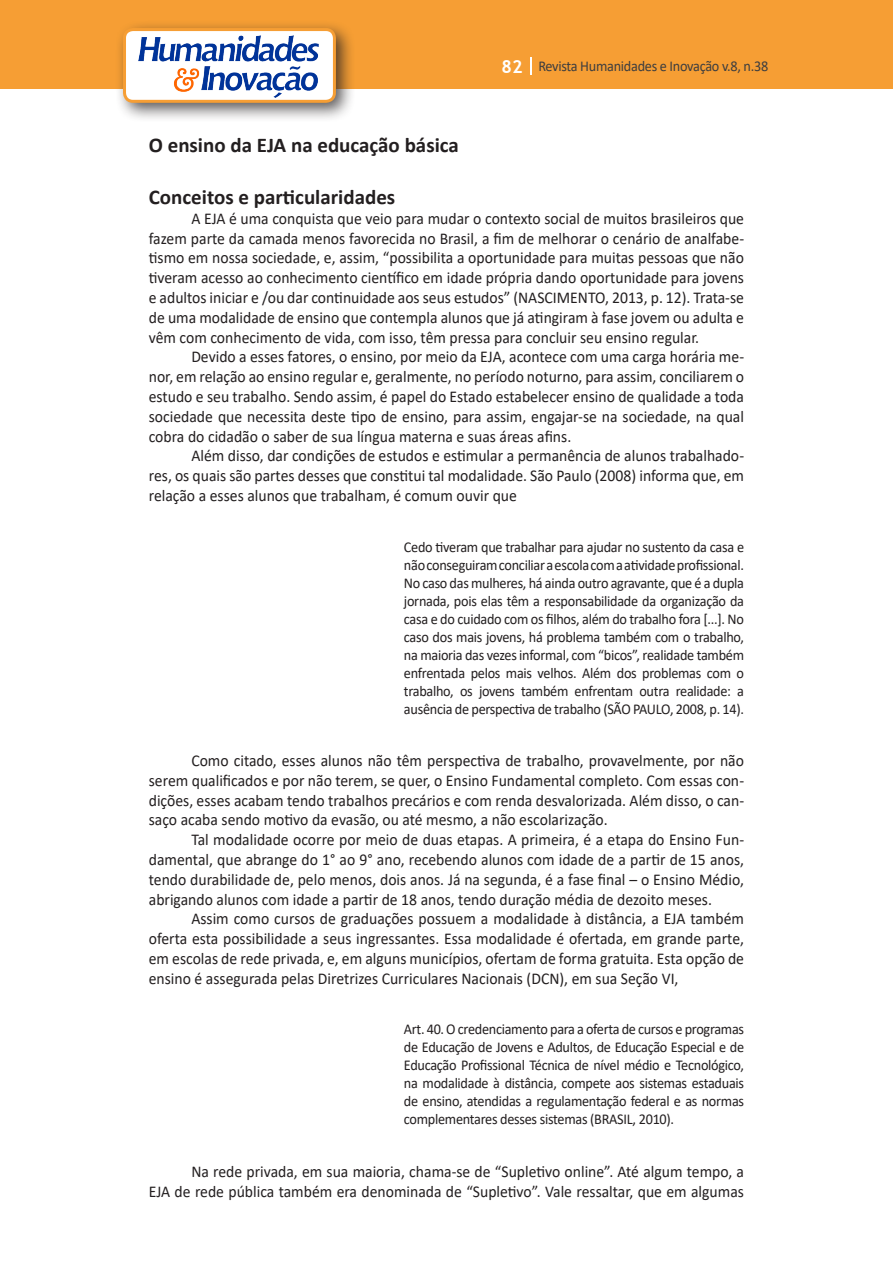
<style>
.page{position:relative;width:893px;height:1263px;background:#fff}
.page>*{position:absolute;margin:0;border:0;box-sizing:border-box;transform-origin:0 0}
.Titulo_2{font:700 21px "Calibri";color:#231f20}
.Texto{font:16.5px/19.8px "Calibri";color:#231f20;text-align:justify;scale:.95 1}
.citacao{font:15px/18px "Calibri";letter-spacing:-.02em;color:#231f20;text-align:justify;scale:.95 1}
.t1{font:15px "Calibri";letter-spacing:-.02em;color:#3e3e3f;scale:.95 1}
.s1{font-family:"Trebuchet MS";font-weight:700;font-size:18px;color:#fff}
</style>
<div class="page">
<div style="left:0;top:0;width:893px;height:88px;background:#f69e34"></div>
<svg style="left:530px;top:57px;width:2px;height:18px"></svg>
<div style="left:115px;top:20px;width:241px;height:103px;background:#231f20;opacity:.75"></div>
<div style="left:125px;top:30px;width:209px;height:71px;background:#fff;border-radius:9px"></div>
<img style="left:138px;top:35px;width:181px;height:62px">
<div style="left:123px;top:28px;width:213px;height:75px;border:3px solid #f69e34;border-radius:9px"></div>
<p class="t1" style="left:501px;top:56px;width:282px"><span class="s1">82</span> Revista Humanidades e Inovação v.8, n.38</p>
<p class="Titulo_2" style="left:149px;top:130px;width:312px">O ensino da EJA na educação básica</p>
<p class="Titulo_2" style="left:149px;top:182px;width:248px">Conceitos e particularidades</p>
<p class="Texto" style="left:149px;top:208px;width:628px;text-indent:43px">A EJA é uma conquista que veio para mudar o contexto social de muitos brasileiros que fazem parte da camada menos favorecida no Brasil, a fim de melhorar o cenário de analfabe&shy;tismo em nossa sociedade, e, assim, “possibilita a oportunidade para muitas pessoas que não tiveram acesso ao conhecimento científico em idade própria dando oportunidade para jovens e adultos iniciar e /ou dar continuidade aos seus estudos” (NASCIMENTO, 2013, p. 12). Trata-se de uma modalidade de ensino que contempla alunos que já atingiram à fase jovem ou adulta e vêm com conhecimento de vida, com isso, têm pressa para concluir seu ensino regular.</p>
<p class="Texto" style="left:149px;top:347px;width:628px;text-indent:43px">Devido a esses fatores, o ensino, por meio da EJA, acontece com uma carga horária me&shy;nor, em relação ao ensino regular e, geralmente, no período noturno, para assim, conciliarem o estudo e seu trabalho. Sendo assim, é papel do Estado estabelecer ensino de qualidade a toda sociedade que necessita deste tipo de ensino, para assim, engajar-se na sociedade, na qual cobra do cidadão o saber de sua língua materna e suas áreas afins.</p>
<p class="Texto" style="left:149px;top:446px;width:628px;text-indent:43px">Além disso, dar condições de estudos e estimular a permanência de alunos trabalhado&shy;res, os quais são partes desses que constitui tal modalidade. São Paulo (2008) informa que, em relação a esses alunos que trabalham, é comum ouvir que</p>
<p class="citacao" style="left:404px;top:537px;width:360px">Cedo tiveram que trabalhar para ajudar no sustento da casa e não conseguiram conciliar a escola com a atividade profissional.<br>No caso das mulheres, há ainda outro agravante, que é a dupla jornada, pois elas têm a responsabilidade da organização da casa e do cuidado com os filhos, além do trabalho fora [...]. No caso dos mais jovens, há problema também com o trabalho, na maioria das vezes informal, com “bicos”, realidade também enfrentada pelos mais velhos. Além dos problemas com o trabalho, os jovens também enfrentam outra realidade: a ausência de perspectiva de trabalho (SÃO PAULO, 2008, p. 14).</p>
<p class="Texto" style="left:149px;top:750px;width:628px;text-indent:43px">Como citado, esses alunos não têm perspectiva de trabalho, provavelmente, por não serem qualificados e por não terem, se quer, o Ensino Fundamental completo. Com essas con&shy;dições, esses acabam tendo trabalhos precários e com renda desvalorizada. Além disso, o can&shy;saço acaba sendo motivo da evasão, ou até mesmo, a não escolarização.</p>
<p class="Texto" style="left:149px;top:829px;width:628px;text-indent:43px">Tal modalidade ocorre por meio de duas etapas. A primeira, é a etapa do Ensino Fun&shy;damental, que abrange do 1° ao 9° ano, recebendo alunos com idade de a partir de 15 anos, tendo durabilidade de, pelo menos, dois anos. Já na segunda, é a fase final – o Ensino Médio, abrigando alunos com idade a partir de 18 anos, tendo duração média de dezoito meses.</p>
<p class="Texto" style="left:149px;top:909px;width:628px;text-indent:43px">Assim como cursos de graduações possuem a modalidade à distância, a EJA também oferta esta possibilidade a seus ingressantes. Essa modalidade é ofertada, em grande parte, em escolas de rede privada, e, em alguns municípios, ofertam de forma gratuita. Esta opção de ensino é assegurada pelas Diretrizes Curriculares Nacionais (DCN), em sua Seção VI,</p>
<p class="citacao" style="left:404px;top:1020px;width:360px">Art. 40. O credenciamento para a oferta de cursos e programas de Educação de Jovens e Adultos, de Educação Especial e de Educação Profissional Técnica de nível médio e Tecnológico, na modalidade à distância, compete aos sistemas estaduais de ensino, atendidas a regulamentação federal e as normas complementares desses sistemas (BRASIL, 2010).</p>
<p class="Texto" style="left:149px;top:1161px;width:628px;text-align:right">Na rede privada, em sua maioria, chama-se de “Supletivo online”. Até algum tempo, a<br>EJA de rede pública também era denominada de “Supletivo”. Vale ressaltar, que em algumas</p>
</div>
